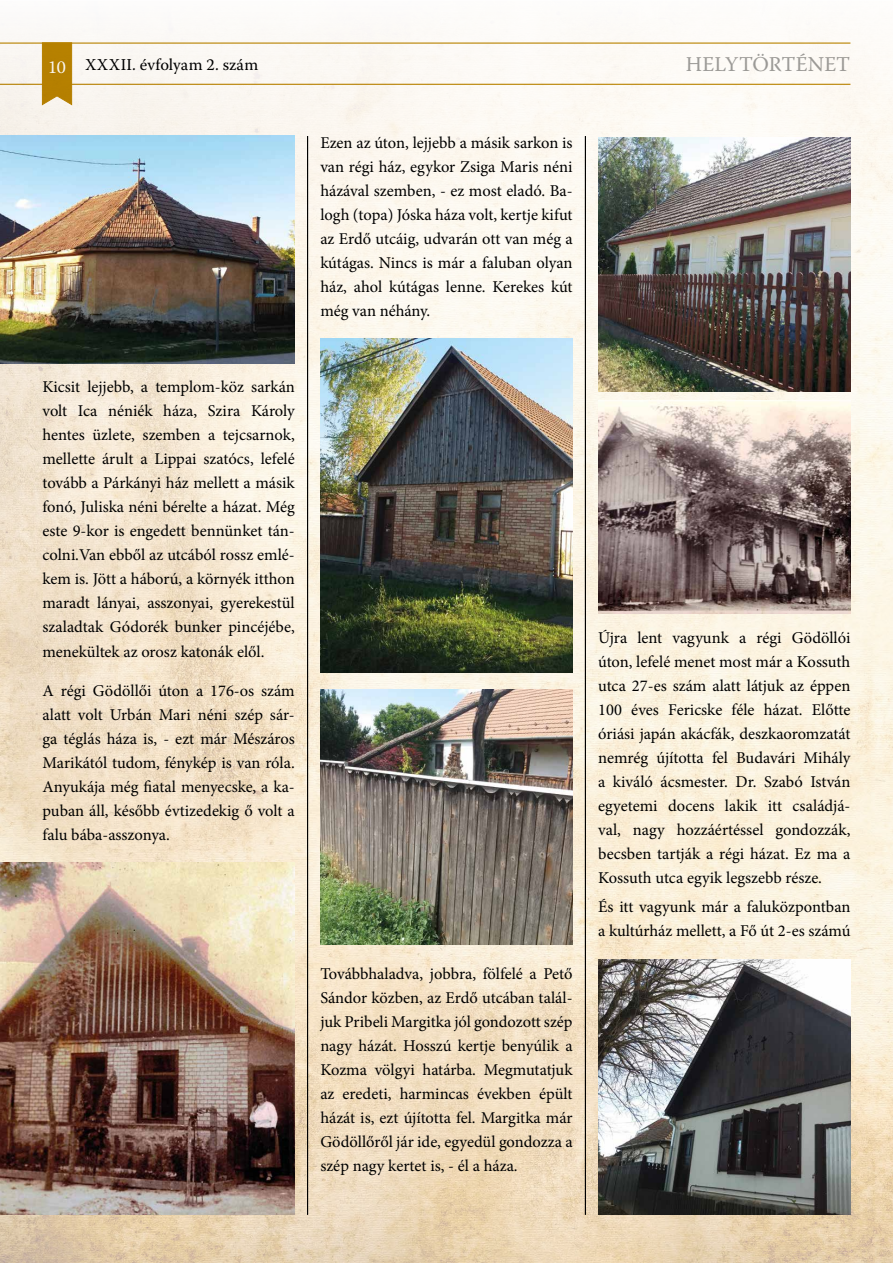
<style>
.page{position:relative;width:893px;height:1263px;background:#fff}
.page>*{position:absolute;margin:0;border:0;box-sizing:border-box;transform-origin:0 0}
.t1{font:21px "Warnock Pro";letter-spacing:.005em;color:#9d9d9c}
.t2{font:16.5px/24px "Minion Pro";letter-spacing:-.005em;color:#000;text-align:justify}
.t3{font:16.5px "Warnock Pro";letter-spacing:.015em;color:#000}
.s1{font-size:18px;color:#fff}
</style>
<div class="page">
<img style="left:0;top:39px;width:893px;height:1224px">
<img style="left:0;top:135px;width:295px;height:228px">
<img style="left:0;top:862px;width:294px;height:353px">
<img style="left:321px;top:339px;width:252px;height:334px">
<img style="left:321px;top:690px;width:252px;height:254px">
<img style="left:598px;top:137px;width:252px;height:255px">
<img style="left:598px;top:400px;width:252px;height:214px">
<img style="left:598px;top:959px;width:252px;height:256px">
<p class="t3" style="left:48px;top:55px;width:211px"><span class="s1">10</span> XXXII. évfolyam 2. szám</p>
<p class="t1" style="left:686px;top:52px;width:166px">HELYTÖRTÉNET</p>
<p class="t2" style="left:43px;top:375px;width:254px">Kicsit lejjebb, a templom-köz sarkán volt Ica néniék háza, Szira Károly hentes üzlete, szemben a tejcsarnok, mellette árult a Lippai szatócs, lefelé tovább a Párkányi ház mellett a másik fonó, Juliska néni bérelte a házat. Még este 9-kor is engedett bennünket tán&shy;colni.Van ebből az utcából rossz emlé&shy;kem is. Jött a háború, a környék itthon maradt lányai, asszonyai, gyerekestül szaladtak Gódorék bunker pincéjébe, menekültek az orosz katonák elől.</p>
<p class="t2" style="left:43px;top:678px;width:254px">A régi Gödöllői úton a 176-os szám alatt volt Urbán Mari néni szép sár&shy;ga téglás háza is, - ezt már Mészáros Marikától tudom, fénykép is van róla.<br>Anyukája még fiatal menyecske, a ka&shy;puban áll, később évtizedekig ő volt a falu bába-asszonya.</p>
<p class="t2" style="left:320px;top:131px;width:254px">Ezen az úton, lejjebb a másik sarkon is van régi ház, egykor Zsiga Maris néni házával szemben, - ez most eladó. Ba&shy;logh (topa) Jóska háza volt, kertje kifut az Erdő utcáig, udvarán ott van még a kútágas. Nincs is már a faluban olyan ház, ahol kútágas lenne. Kerekes kút még van néhány.</p>
<p class="t2" style="left:320px;top:962px;width:254px">Továbbhaladva, jobbra, fölfelé a Pető Sándor közben, az Erdő utcában talál&shy;juk Pribeli Margitka jól gondozott szép nagy házát. Hosszú kertje benyúlik a Kozma völgyi határba. Megmutatjuk az eredeti, harmincas években épült házát is, ezt újította fel. Margitka már Gödöllőről jár ide, egyedül gondozza a szép nagy kertet is, - él a háza.</p>
<p class="t2" style="left:598px;top:626px;width:254px">Újra lent vagyunk a régi Gödöllói úton, lefelé menet most már a Kossuth utca 27-es szám alatt látjuk az éppen 100 éves Fericske féle házat. Előtte óriási japán akácfák, deszkaoromzatát nemrég újította fel Budavári Mihály a kiváló ácsmester. Dr. Szabó István egyetemi docens lakik itt családjá&shy;val, nagy hozzáértéssel gondozzák, becsben tartják a régi házat. Ez ma a Kossuth utca egyik legszebb része.</p>
<p class="t2" style="left:598px;top:894px;width:254px">És itt vagyunk már a faluközpontban a kultúrház mellett, a Fő út 2-es számú</p>
</div>
